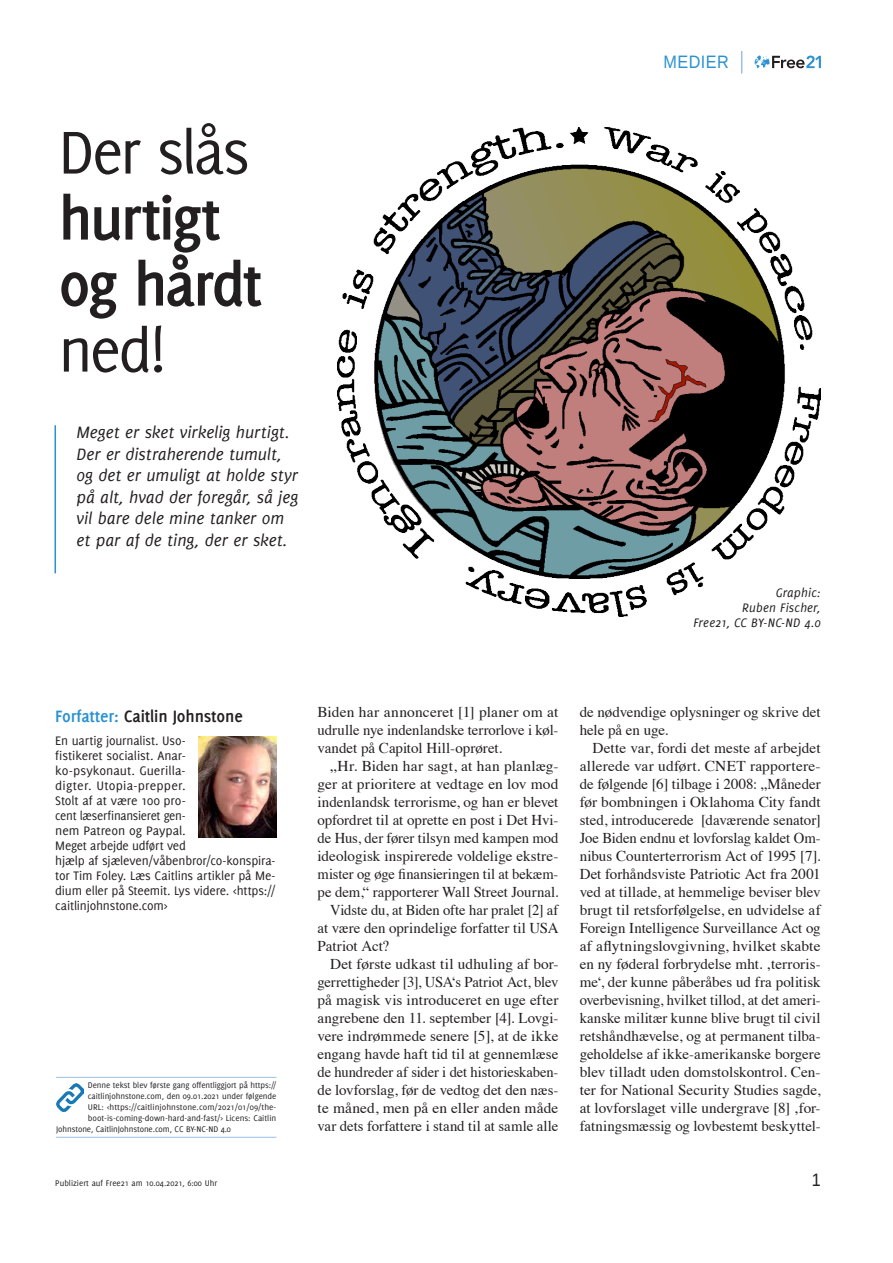
<style>
.page{position:relative;width:893px;height:1263px;background:#fff}
.page>*{position:absolute;margin:0;border:0;box-sizing:border-box;transform-origin:0 0}
.t1{font:700 66px/66px "Delicious";letter-spacing:-.04em;color:#231f20}
.t2{font:66px "Delicious";letter-spacing:-.045em;color:#231f20}
.t3{font:italic 18px/21.6px "Delicious";letter-spacing:-.005em;color:#231f20}
.t4{font:700 18px "Delicious";letter-spacing:-.01em;color:#231f20}
.t5{font:18px "Liberation Sans";letter-spacing:.03em;color:#2a92d0;scale:.9 1}
.t6{font:18px "Liberation Sans";color:#231f20;scale:.9 1}
.t7{font:15px/18px "Times";color:#231f20;text-align:justify}
.t8{font:13.5px/15px "Delicious";letter-spacing:-.01em;color:#231f20}
.t9{font:italic 13.5px/15px "Delicious";letter-spacing:.015em;color:#231f20;text-align:right}
.t10{font:9px "Delicious";letter-spacing:-.01em;color:#231f20}
.s1{color:#2a92d0}
</style>
<div class="page">
<svg style="left:755px;top:55px;width:66px;height:13px"></svg>
<svg style="left:741px;top:51px;width:1px;height:23px"></svg>
<hr style="left:55px;top:425px;width:1px;height:148px;background:#2a92d0">
<img style="left:337px;top:128px;width:484px;height:489px">
<img style="left:199px;top:737px;width:77px;height:100px">
<hr style="left:56px;top:1077px;width:220px;height:1px;background:#9abfe5">
<hr style="left:56px;top:1137px;width:220px;height:1px;background:#9abfe5">
<img style="left:56px;top:1083px;width:28px;height:28px">
<h1 class="t2" style="left:58px;top:115px;width:193px">Der slås</h1>
<h1 class="t1" style="left:58px;top:184px;width:206px">hurtigt og hårdt</h1>
<h1 class="t2" style="left:58px;top:313px;width:109px">ned!</h1>
<p class="t3" style="left:77px;top:421px;width:223px">Meget er sket virkelig hurtigt.<br>Der er distraherende tumult, og det er umuligt at holde styr på alt, hvad der foregår, så jeg vil bare dele mine tanker om et par af de ting, der er sket.</p>
<p class="t5" style="left:663px;top:52px;width:74px">MEDIER</p>
<p class="t9" style="left:693px;top:585px;width:129px">Graphic:<br>Ruben Fischer,<br>Free21, CC BY-NC-ND 4.0</p>
<p class="t4" style="left:55px;top:706px;width:189px"><span class="s1">Forfatter:</span> Caitlin Johnstone</p>
<p class="t8" style="left:55px;top:733px;width:222px">En uartig journalist. Uso-<br>fistikeret socialist. Anar-<br>ko-psykonaut. Guerilla-<br>digter. Utopia-prepper.<br>Stolt af at være 100 pro-<br>cent læserfinansieret gen-<br>nem Patreon og Paypal.<br>Meget arbejde udført ved<br>hjælp af sjæleven/våbenbror/co-konspira&shy;tor Tim Foley. Læs Caitlins artikler på Me&shy;dium eller på Steemit. Lys videre. &lt;https:// caitlinjohnstone.com&gt;</p>
<p class="t10" style="left:88px;top:1080px;width:190px">Denne tekst blev første gang offentliggjort på https://</p>
<p class="t10" style="left:88px;top:1091px;width:190px">caitlinjohnstone.com, den 09.01.2021 under følgende</p>
<p class="t10" style="left:88px;top:1102px;width:190px">URL: &lt;https://caitlinjohnstone.com/2021/01/09/the-</p>
<p class="t10" style="left:88px;top:1113px;width:190px">boot-is-coming-down-hard-and-fast/&gt; Licens: Caitlin</p>
<p class="t10" style="left:56px;top:1123px;width:176px">Johnstone, CaitlinJohnstone.com, CC BY-NC-ND 4.0</p>
<p class="t7" style="left:317px;top:702px;width:242px">Biden har annonceret [1] planer om at udrulle nye indenlandske terrorlove i køl&shy;vandet på Capitol Hill-oprøret.</p>
<p class="t7" style="left:330px;top:756px;width:230px">„Hr. Biden har sagt, at han planlæg-</p>
<p class="t7" style="left:317px;top:774px;width:242px">ger at prioritere at vedtage en lov mod</p>
<p class="t7" style="left:317px;top:792px;width:242px">indenlandsk terrorisme, og han er blevet</p>
<p class="t7" style="left:317px;top:810px;width:242px">opfordret til at oprette en post i Det Hvi-</p>
<p class="t7" style="left:317px;top:828px;width:242px">de Hus, der fører tilsyn med kampen mod</p>
<p class="t7" style="left:317px;top:846px;width:242px">ideologisk inspirerede voldelige ekstre-</p>
<p class="t7" style="left:317px;top:864px;width:242px">mister og øge finansieringen til at bekæm-</p>
<p class="t7" style="left:317px;top:882px;width:242px">pe dem,“ rapporterer Wall Street Journal.</p>
<p class="t7" style="left:330px;top:900px;width:230px">Vidste du, at Biden ofte har pralet [2] af</p>
<p class="t7" style="left:317px;top:918px;width:242px">at være den oprindelige forfatter til USA</p>
<p class="t7" style="left:317px;top:936px;width:73px">Patriot Act?</p>
<p class="t7" style="left:330px;top:954px;width:230px">Det første udkast til udhuling af bor-</p>
<p class="t7" style="left:317px;top:972px;width:242px">gerrettigheder [3], USA‘s Patriot Act, blev</p>
<p class="t7" style="left:317px;top:990px;width:242px">på magisk vis introduceret en uge efter</p>
<p class="t7" style="left:317px;top:1008px;width:242px">angrebene den 11. september [4]. Lovgi-</p>
<p class="t7" style="left:317px;top:1026px;width:242px">vere indrømmede senere [5], at de ikke</p>
<p class="t7" style="left:317px;top:1044px;width:242px">engang havde haft tid til at gennemlæse</p>
<p class="t7" style="left:317px;top:1062px;width:242px">de hundreder af sider i det historieskaben-</p>
<p class="t7" style="left:317px;top:1080px;width:242px">de lovforslag, før de vedtog det den næs-</p>
<p class="t7" style="left:317px;top:1098px;width:242px">te måned, men på en eller anden måde</p>
<p class="t7" style="left:317px;top:1116px;width:242px">var dets forfattere i stand til at samle alle</p>
<p class="t7" style="left:580px;top:702px;width:242px">de nødvendige oplysninger og skrive det hele på en uge.</p>
<p class="t7" style="left:580px;top:738px;width:242px;text-indent:13px">Dette var, fordi det meste af arbejdet allerede var udført. CNET rapportere&shy;de følgende [6] tilbage i 2008: „Måneder før bombningen i Oklahoma City fandt sted, introducerede [daværende senator] Joe Biden endnu et lovforslag kaldet Om&shy;nibus Counterterrorism Act of 1995 [7].<br>Det forhåndsviste Patriotic Act fra 2001 ved at tillade, at hemmelige beviser blev brugt til retsforfølgelse, en udvidelse af Foreign Intelligence Surveillance Act og af aflytningslovgivning, hvilket skabte en ny føderal forbrydelse mht. ‚terroris&shy;me‘, der kunne påberåbes ud fra politisk overbevisning, hvilket tillod, at det ameri&shy;kanske militær kunne blive brugt til civil retshåndhævelse, og at permanent tilba&shy;geholdelse af ikke-amerikanske borgere blev tilladt uden domstolskontrol. Cen&shy;ter for National Security Studies sagde, at lovforslaget ville undergrave [8] ‚for&shy;fatningsmæssig og lovbestemt beskyttel-</p>
<p class="t10" style="left:55px;top:1177px;width:163px">Publiziert auf Free21 am 10.04.2021, 6:00 Uhr</p>
<p class="t6" style="left:812px;top:1169px;width:12px">1</p>
</div>
